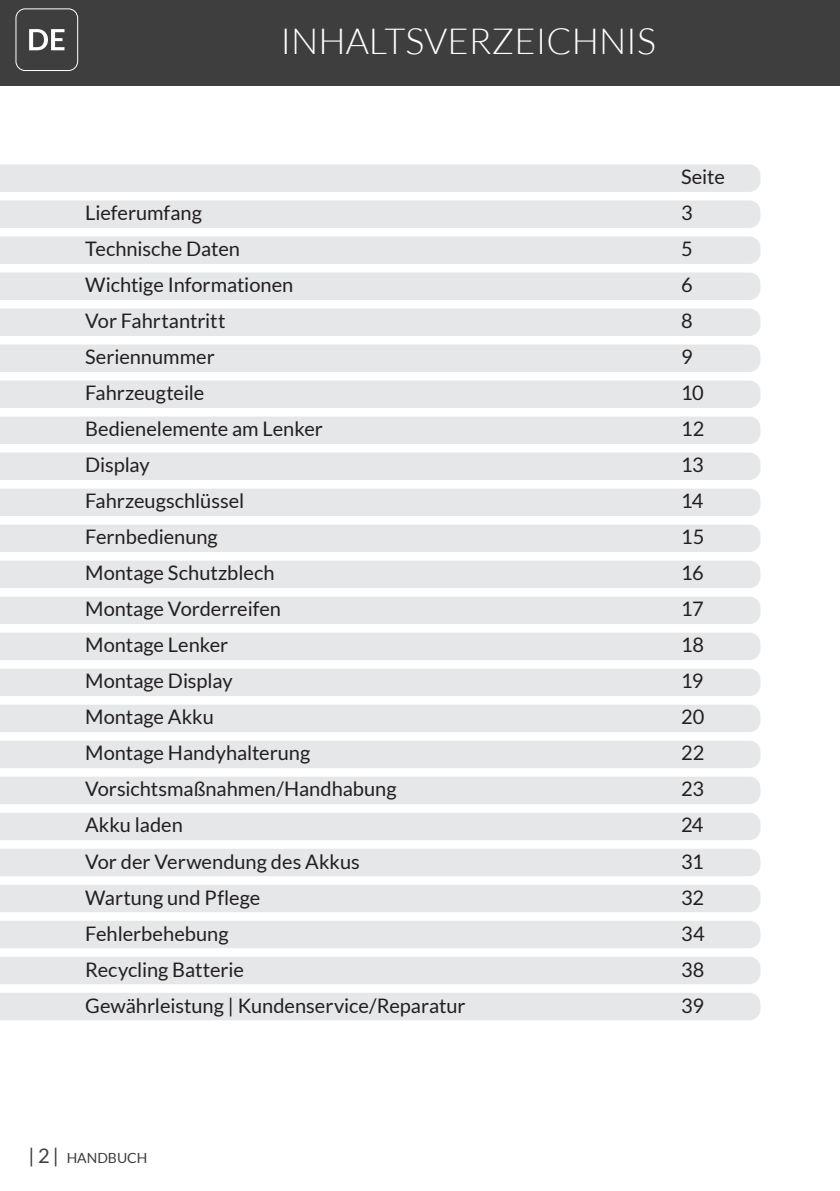
<style>
.page{position:relative;width:840px;height:1191px;background:#fff}
.page>*{position:absolute;margin:0;border:0;box-sizing:border-box;transform-origin:0 0}
.t1{font:300 36px "Lato";color:#fff}
.t2{font:20px "Lato";color:#231f20}
.t3{font:14px "Lato";color:#3e3e3f}
.s1{font-size:20px}
</style>
<div class="page">
<div style="left:0;top:0;width:839px;height:85px;background:#3e3e3f"></div>
<div style="left:16px;top:9px;width:62px;height:62px;border:1px solid #fff;border-radius:9px"></div>
<svg style="left:29px;top:29px;width:35px;height:21px"></svg>
<div style="left:0;top:164px;width:760px;height:28px;background:#e6e7e9"></div>
<div style="left:0;top:200px;width:760px;height:28px;background:#e6e7e9"></div>
<div style="left:0;top:236px;width:760px;height:28px;background:#e6e7e9"></div>
<div style="left:0;top:272px;width:760px;height:28px;background:#e6e7e9"></div>
<div style="left:0;top:308px;width:760px;height:28px;background:#e6e7e9"></div>
<div style="left:0;top:344px;width:760px;height:28px;background:#e6e7e9"></div>
<div style="left:0;top:380px;width:760px;height:28px;background:#e6e7e9"></div>
<div style="left:0;top:416px;width:760px;height:28px;background:#e6e7e9"></div>
<div style="left:0;top:452px;width:760px;height:28px;background:#e6e7e9"></div>
<div style="left:0;top:488px;width:760px;height:28px;background:#e6e7e9"></div>
<div style="left:0;top:525px;width:760px;height:27px;background:#e6e7e9"></div>
<div style="left:0;top:561px;width:760px;height:27px;background:#e6e7e9"></div>
<div style="left:0;top:597px;width:760px;height:27px;background:#e6e7e9"></div>
<div style="left:0;top:633px;width:760px;height:27px;background:#e6e7e9"></div>
<div style="left:0;top:669px;width:760px;height:27px;background:#e6e7e9"></div>
<div style="left:0;top:705px;width:760px;height:27px;background:#e6e7e9"></div>
<div style="left:0;top:741px;width:760px;height:27px;background:#e6e7e9"></div>
<div style="left:0;top:777px;width:760px;height:27px;background:#e6e7e9"></div>
<div style="left:0;top:813px;width:760px;height:27px;background:#e6e7e9"></div>
<div style="left:0;top:849px;width:760px;height:27px;background:#e6e7e9"></div>
<div style="left:0;top:885px;width:760px;height:27px;background:#e6e7e9"></div>
<div style="left:0;top:921px;width:760px;height:27px;background:#e6e7e9"></div>
<div style="left:0;top:957px;width:760px;height:27px;background:#e6e7e9"></div>
<div style="left:0;top:993px;width:760px;height:27px;background:#e6e7e9"></div>
<h1 class="t1" style="left:280px;top:22px;width:376px">INHALTSVERZEICHNIS</h1>
<p class="t2" style="left:680px;top:166px;width:45px">Seite</p>
<p class="t2" style="left:85px;top:202px;width:118px">Lieferumfang</p>
<p class="t2" style="left:680px;top:202px;width:13px">3</p>
<p class="t2" style="left:85px;top:238px;width:156px">Technische Daten</p>
<p class="t2" style="left:680px;top:238px;width:13px">5</p>
<p class="t2" style="left:85px;top:274px;width:210px">Wichtige Informationen</p>
<p class="t2" style="left:680px;top:274px;width:13px">6</p>
<p class="t2" style="left:85px;top:310px;width:142px">Vor Fahrtantritt</p>
<p class="t2" style="left:680px;top:310px;width:13px">8</p>
<p class="t2" style="left:85px;top:346px;width:131px">Seriennummer</p>
<p class="t2" style="left:680px;top:346px;width:13px">9</p>
<p class="t2" style="left:85px;top:382px;width:121px">Fahrzeugteile</p>
<p class="t2" style="left:680px;top:382px;width:24px">10</p>
<p class="t2" style="left:85px;top:418px;width:239px">Bedienelemente am Lenker</p>
<p class="t2" style="left:680px;top:418px;width:25px">12</p>
<p class="t2" style="left:85px;top:454px;width:66px">Display</p>
<p class="t2" style="left:680px;top:454px;width:24px">13</p>
<p class="t2" style="left:85px;top:490px;width:160px">Fahrzeugschlüssel</p>
<p class="t2" style="left:680px;top:490px;width:24px">14</p>
<p class="t2" style="left:85px;top:526px;width:134px">Fernbedienung</p>
<p class="t2" style="left:680px;top:526px;width:25px">15</p>
<p class="t2" style="left:85px;top:562px;width:191px">Montage Schutzblech</p>
<p class="t2" style="left:680px;top:562px;width:24px">16</p>
<p class="t2" style="left:85px;top:598px;width:197px">Montage Vorderreifen</p>
<p class="t2" style="left:680px;top:598px;width:24px">17</p>
<p class="t2" style="left:85px;top:634px;width:145px">Montage Lenker</p>
<p class="t2" style="left:680px;top:634px;width:24px">18</p>
<p class="t2" style="left:85px;top:670px;width:149px">Montage Display</p>
<p class="t2" style="left:680px;top:670px;width:24px">19</p>
<p class="t2" style="left:85px;top:706px;width:130px">Montage Akku</p>
<p class="t2" style="left:680px;top:706px;width:25px">20</p>
<p class="t2" style="left:85px;top:742px;width:227px">Montage Handyhalterung</p>
<p class="t2" style="left:680px;top:742px;width:25px">22</p>
<p class="t2" style="left:85px;top:778px;width:313px">Vorsichtsmaßnahmen/Handhabung</p>
<p class="t2" style="left:680px;top:778px;width:24px">23</p>
<p class="t2" style="left:85px;top:814px;width:99px">Akku laden</p>
<p class="t2" style="left:680px;top:814px;width:24px">24</p>
<p class="t2" style="left:85px;top:850px;width:276px">Vor der Verwendung des Akkus</p>
<p class="t2" style="left:680px;top:850px;width:24px">31</p>
<p class="t2" style="left:85px;top:886px;width:177px">Wartung und Pflege</p>
<p class="t2" style="left:680px;top:886px;width:25px">32</p>
<p class="t2" style="left:85px;top:922px;width:145px">Fehlerbehebung</p>
<p class="t2" style="left:680px;top:922px;width:25px">34</p>
<p class="t2" style="left:85px;top:958px;width:160px">Recycling Batterie</p>
<p class="t2" style="left:680px;top:958px;width:25px">38</p>
<p class="t2" style="left:85px;top:994px;width:382px">Gewährleistung | Kundenservice/Reparatur</p>
<p class="t2" style="left:680px;top:994px;width:24px">39</p>
<p class="t3" style="left:28px;top:1149px;width:120px"><span class="s1">| 2 |</span> HANDBUCH</p>
</div>
